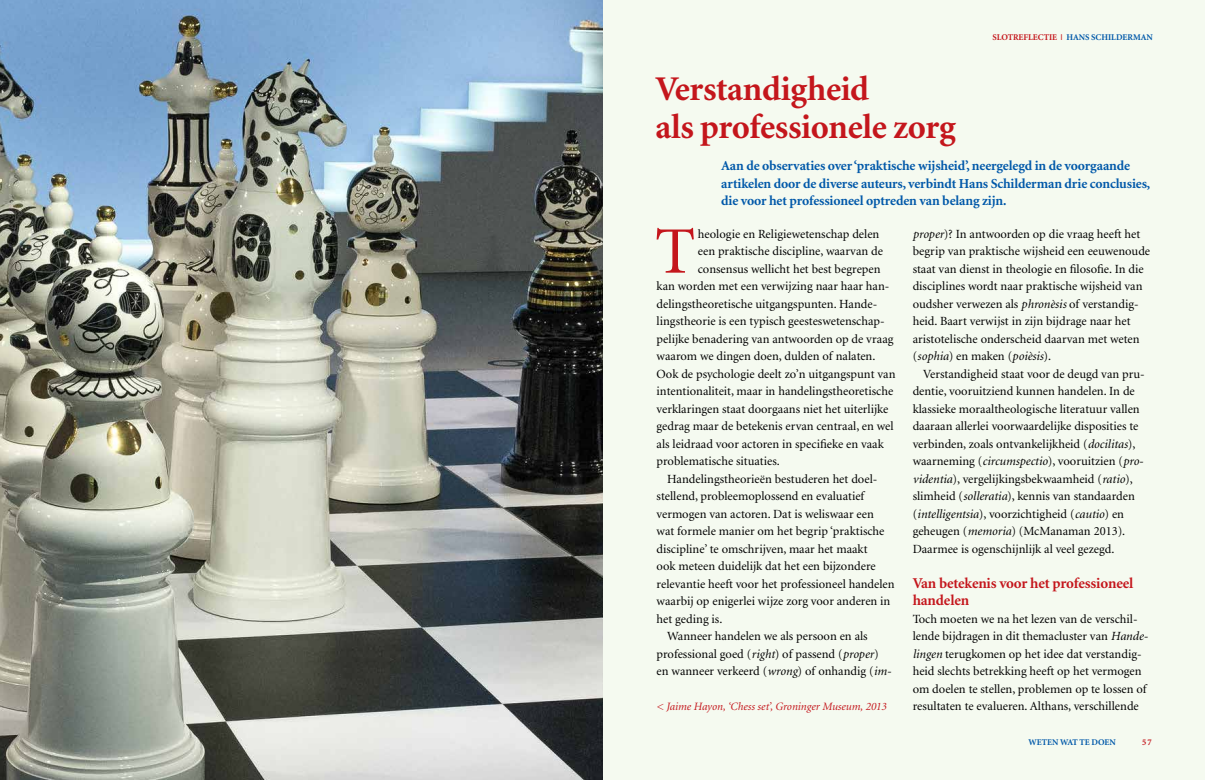
<style>
.page{position:relative;width:1205px;height:780px;background:#fff}
.page>*{position:absolute;margin:0;border:0;box-sizing:border-box;transform-origin:0 0}
.t1{font:66.38px "Minion";color:#c4161c}
.t2{font:700 34.75px/37.5px "Minion";letter-spacing:-.01em;color:#c4161c}
.t3{font:700 15px/17.5px "Minion";letter-spacing:-.01em;color:#c4161c}
.t4{font:700 13.75px/17.5px "Minion";letter-spacing:-.01em;color:#0058a9}
.t5{font:12.5px/17.5px "Minion";color:#000}
.t6{font:italic 11.25px "Minion";color:#c4161c}
.t7{font:700 8.75px "Minion";color:#0058a9}
.t8{font:700 8.75px "Minion";color:#c4161c}
.s1{color:#c4161c}
.s2{font-style:italic}
</style>
<div class="page">
<div style="left:602px;top:0;width:603px;height:780px;background:#f5faf0"></div>
<img style="left:0;top:0;width:602px;height:780px">
<p class="t7" style="left:992px;top:32px;width:162px"><span class="s1">SLOTREFLECTIE |</span> HANS SCHILDERMAN</p>
<h2 class="t2" style="left:655px;top:71px;width:302px">Verstandigheid<br>als professionele zorg</h2>
<p class="t4" style="left:721px;top:157px;width:430px">Aan de observaties over ‘praktische wijsheid’, neergelegd in de voorgaande artikelen door de diverse auteurs, verbindt Hans Schilderman drie conclusies, die voor het professioneel optreden van belang zijn.</p>
<p class="t5" style="left:912px;top:225px;width:239px"><span class="s2">proper</span>)? In antwoorden op die vraag heeft het begrip van praktische wijsheid een eeuwenoude staat van dienst in theologie en filosofie. In die disciplines wordt naar praktische wijsheid van oudsher verwezen als <span class="s2">phronèsis</span> of verstandig&shy;heid. Baart verwijst in zijn bijdrage naar het aristotelische onderscheid daarvan met weten (<span class="s2">sophia</span>) en maken (<span class="s2">poièsis</span>).</p>
<p class="t5" style="left:912px;top:365px;width:233px;text-indent:11px">Verstandigheid staat voor de deugd van pru&shy;dentie, vooruitziend kunnen handelen. In de klassieke moraaltheologische literatuur vallen daaraan allerlei voorwaardelijke disposities te verbinden, zoals ontvankelijkheid (<span class="s2">docilitas</span>), waarneming (<span class="s2">circumspectio</span>), vooruitzien (<span class="s2">pro&shy;videntia</span>), vergelijkingsbekwaamheid (<span class="s2">ratio</span>), slimheid (<span class="s2">solleratia</span>), kennis van standaarden (<span class="s2">intelligentsia</span>), voorzichtigheid (<span class="s2">cautio</span>) en geheugen (<span class="s2">memoria</span>) (McManaman 2013).<br>Daarmee is ogenschijnlijk al veel gezegd.</p>
<p class="t3" style="left:912px;top:574px;width:222px">Van betekenis voor het professioneel handelen</p>
<p class="t5" style="left:912px;top:610px;width:237px">Toch moeten we na het lezen van de verschil&shy;lende bijdragen in dit themacluster van <span class="s2">Hande&shy;lingen</span> terugkomen op het idee dat verstandig&shy;heid slechts betrekking heeft op het vermogen om doelen te stellen, problemen op te lossen of resultaten te evalueren. Althans, verschillende</p>
<h1 class="t1" style="left:655px;top:219px;width:42px">T</h1>
<p class="t5" style="left:698px;top:225px;width:183px">heologie en Religiewetenschap delen</p>
<p class="t5" style="left:698px;top:243px;width:187px">een praktische discipline, waarvan de</p>
<p class="t5" style="left:698px;top:260px;width:184px">consensus wellicht het best begrepen</p>
<p class="t5" style="left:656px;top:278px;width:234px">kan worden met een verwijzing naar haar han-</p>
<p class="t5" style="left:656px;top:295px;width:222px">delingstheoretische uitgangspunten. Hande-</p>
<p class="t5" style="left:656px;top:313px;width:230px">lingstheorie is een typisch geesteswetenschap-</p>
<p class="t5" style="left:656px;top:330px;width:238px">pelijke benadering van antwoorden op de vraag</p>
<p class="t5" style="left:656px;top:348px;width:220px">waarom we dingen doen, dulden of nalaten.</p>
<p class="t5" style="left:656px;top:365px;width:240px">Ook de psychologie deelt zo’n uitgangspunt van</p>
<p class="t5" style="left:656px;top:383px;width:238px">intentionaliteit, maar in handelingstheoretische</p>
<p class="t5" style="left:656px;top:400px;width:233px">verklaringen staat doorgaans niet het uiterlijke</p>
<p class="t5" style="left:656px;top:418px;width:238px">gedrag maar de betekenis ervan centraal, en wel</p>
<p class="t5" style="left:656px;top:435px;width:229px">als leidraad voor actoren in specifieke en vaak</p>
<p class="t5" style="left:656px;top:453px;width:125px">problematische situaties.</p>
<p class="t5" style="left:667px;top:470px;width:212px">Handelingstheorieën bestuderen het doel-</p>
<p class="t5" style="left:656px;top:488px;width:209px">stellend, probleemoplossend en evaluatief</p>
<p class="t5" style="left:656px;top:505px;width:219px">vermogen van actoren. Dat is weliswaar een</p>
<p class="t5" style="left:656px;top:523px;width:229px">wat formele manier om het begrip ‘praktische</p>
<p class="t5" style="left:656px;top:540px;width:212px">discipline’ te omschrijven, maar het maakt</p>
<p class="t5" style="left:656px;top:558px;width:221px">ook meteen duidelijk dat het een bijzondere</p>
<p class="t5" style="left:656px;top:575px;width:239px">relevantie heeft voor het professioneel handelen</p>
<p class="t5" style="left:656px;top:593px;width:235px">waarbij op enigerlei wijze zorg voor anderen in</p>
<p class="t5" style="left:656px;top:610px;width:67px">het geding is.</p>
<p class="t5" style="left:667px;top:628px;width:202px">Wanneer handelen we als persoon en als</p>
<p class="t5" style="left:656px;top:645px;width:223px">professional goed (<span class="s2">right</span>) of passend (<span class="s2">proper</span>)</p>
<p class="t5" style="left:656px;top:663px;width:236px">en wanneer verkeerd (<span class="s2">wrong</span>) of onhandig (<span class="s2">im-</span></p>
<p class="t6" style="left:656px;top:701px;width:231px">&lt; Jaime Hayon, ‘Chess set’, Groninger Museum, 2013</p>
<p class="t7" style="left:1028px;top:738px;width:89px">WETEN WAT TE DOEN</p>
<p class="t8" style="left:1142px;top:738px;width:11px">57</p>
</div>
